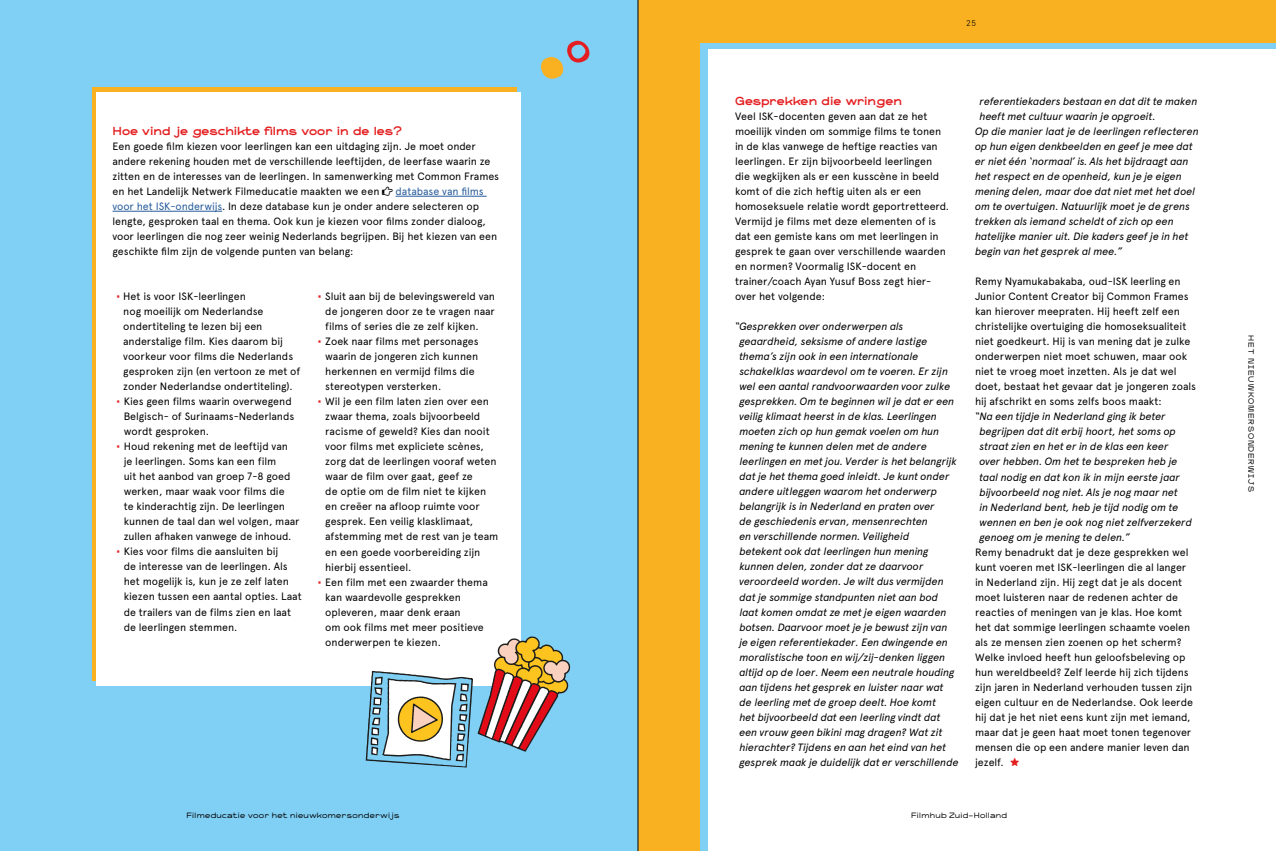
<style>
.page{position:relative;width:1276px;height:851px;background:#fff}
.page>*{position:absolute;margin:0;border:0;box-sizing:border-box;transform-origin:0 0}
.t1{font:10.62px/15px "Apercu";letter-spacing:-.005em;color:#000}
.t2{font:italic 10.62px/15px "Apercu";letter-spacing:-.01em;color:#000}
.t3{font:700 10.62px "Sandro Grottesco";color:#e41e20}
.t4{font:300 8.38px "Apercu";color:#000}
.t5{font:7px "Sandro Grottesco";letter-spacing:.05em;color:#000}
.t6{font:7px "Sandro Grottesco";letter-spacing:.145em;color:#000}
.s1{color:#265b9b}
.s2{font-family:"Zeitung Micro Pro";color:#e41e20}
.s3{font-family:"Zeitung Micro Pro";font-weight:900;color:#e41e20}
</style>
<div class="page">
<div style="left:0;top:0;width:1276px;height:850px;background:#80cff5"></div>
<div style="left:638px;top:0;width:638px;height:850px;background:#f9b122"></div>
<div style="left:700px;top:43px;width:576px;height:807px;background:#80cff5"></div>
<div style="left:709px;top:50px;width:567px;height:800px;background:#fff"></div>
<div style="left:96px;top:92px;width:425px;height:593px;background:#fff"></div>
<hr style="left:395px;top:196px;width:91px;height:1px;background:#265b9b">
<hr style="left:112px;top:211px;width:110px;height:1px;background:#265b9b">
<svg style="left:541px;top:41px;width:48px;height:38px"></svg>
<svg style="left:366px;top:636px;width:204px;height:131px"></svg>
<hr style="left:637px;top:0;width:1px;height:850px;background:#000">
<p class="t3" style="left:112px;top:124px;width:291px">Hoe vind je geschikte films voor in de les?</p>
<p class="t1" style="left:112px;top:139px;width:388px">Een goede film kiezen voor leerlingen kan een uitdaging zijn. Je moet onder andere rekening houden met de verschillende leeftijden, de leerfase waarin ze zitten en de interesses van de leerlingen. In samenwerking met Common Frames en het Landelijk Netwerk Filmeducatie maakten we een</p>
<p class="t1" style="left:112px;top:184px;width:386px;text-indent:283px"><span class="s1">database van films voor het ISK-onderwijs</span>. In deze database kun je onder andere selecteren op lengte, gesproken taal en thema. Ook kun je kiezen voor films zonder dialoog, voor leerlingen die nog zeer weinig Nederlands begrijpen. Bij het kiezen van een geschikte film zijn de volgende punten van belang:</p>
<p class="t1" style="left:123px;top:289px;width:179px;text-indent:-7px"><span class="s2">•</span> Het is voor ISK-leerlingen<br>nog moeilijk om Nederlandse ondertiteling te lezen bij een anderstalige film. Kies daarom bij voorkeur voor films die Nederlands gesproken zijn (en vertoon ze met of zonder Nederlandse ondertiteling).</p>
<p class="t1" style="left:124px;top:394px;width:172px;text-indent:-8px"><span class="s2">•</span> Kies geen films waarin overwegend<br>Belgisch- of Surinaams-Nederlands wordt gesproken.</p>
<p class="t1" style="left:124px;top:439px;width:177px;text-indent:-8px"><span class="s2">•</span> Houd rekening met de leeftijd van<br>je leerlingen. Soms kan een film<br>uit het aanbod van groep 7-8 goed werken, maar waak voor films die<br>te kinderachtig zijn. De leerlingen kunnen de taal dan wel volgen, maar zullen afhaken vanwege de inhoud.</p>
<p class="t1" style="left:124px;top:544px;width:180px;text-indent:-8px"><span class="s2">•</span> Kies voor films die aansluiten bij<br>de interesse van de leerlingen. Als het mogelijk is, kun je ze zelf laten kiezen tussen een aantal opties. Laat de trailers van de films zien en laat de leerlingen stemmen.</p>
<p class="t1" style="left:325px;top:289px;width:171px;text-align:justify;text-indent:-8px"><span class="s2">•</span> Sluit aan bij de belevingswereld van de jongeren door ze te vragen naar films of series die ze zelf kijken.</p>
<p class="t1" style="left:325px;top:334px;width:155px;text-indent:-8px"><span class="s2">•</span> Zoek naar films met personages waarin de jongeren zich kunnen herkennen en vermijd films die stereotypen versterken.</p>
<p class="t1" style="left:325px;top:394px;width:175px;text-indent:-8px"><span class="s2">•</span> Wil je een film laten zien over een zwaar thema, zoals bijvoorbeeld racisme of geweld? Kies dan nooit voor films met expliciete scènes, zorg dat de leerlingen vooraf weten waar de film over gaat, geef ze<br>de optie om de film niet te kijken en creëer na afloop ruimte voor gesprek. Een veilig klasklimaat, afstemming met de rest van je team en een goede voorbereiding zijn hierbij essentieel.</p>
<p class="t1" style="left:325px;top:574px;width:164px;text-indent:-8px"><span class="s2">•</span> Een film met een zwaarder thema kan waardevolle gesprekken opleveren, maar denk eraan<br>om ook films met meer positieve onderwerpen te kiezen.</p>
<p class="t4" style="left:966px;top:18px;width:12px">25</p>
<p class="t3" style="left:735px;top:94px;width:168px">Gesprekken die wringen</p>
<p class="t1" style="left:735px;top:109px;width:216px">Veel ISK-docenten geven aan dat ze het moeilijk vinden om sommige films te tonen in de klas vanwege de heftige reacties van leerlingen. Er zijn bijvoorbeeld leerlingen die wegkijken als er een kusscène in beeld komt of die zich heftig uiten als er een homoseksuele relatie wordt geportretteerd.<br>Vermijd je films met deze elementen of is dat een gemiste kans om met leerlingen in gesprek te gaan over verschillende waarden en normen? Voormalig ISK-docent en trainer/coach Ayan Yusuf Boss zegt hier&shy;over het volgende:</p>
<p class="t2" style="left:739px;top:318px;width:221px;text-indent:-4px">“Gesprekken over onderwerpen als geaardheid, seksisme of andere lastige thema’s zijn ook in een internationale schakelklas waardevol om te voeren. Er zijn wel een aantal randvoorwaarden voor zulke gesprekken. Om te beginnen wil je dat er een veilig klimaat heerst in de klas. Leerlingen moeten zich op hun gemak voelen om hun mening te kunnen delen met de andere leerlingen en met jou. Verder is het belangrijk dat je het thema goed inleidt. Je kunt onder andere uitleggen waarom het onderwerp belangrijk is in Nederland en praten over<br>de geschiedenis ervan, mensenrechten<br>en verschillende normen. Veiligheid<br>betekent ook dat leerlingen hun mening kunnen delen, zonder dat ze daarvoor veroordeeld worden. Je wilt dus vermijden dat je sommige standpunten niet aan bod laat komen omdat ze met je eigen waarden botsen. Daarvoor moet je je bewust zijn van je eigen referentiekader. Een dwingende en moralistische toon en wij/zij-denken liggen altijd op de loer. Neem een neutrale houding aan tijdens het gesprek en luister naar wat<br>de leerling met de groep deelt. Hoe komt<br>het bijvoorbeeld dat een leerling vindt dat een vrouw geen bikini mag dragen? Wat zit hierachter? Tijdens en aan het eind van het gesprek maak je duidelijk dat er verschillende</p>
<p class="t2" style="left:979px;top:93px;width:219px">referentiekaders bestaan en dat dit te maken</p>
<p class="t2" style="left:979px;top:108px;width:178px">heeft met cultuur waarin je opgroeit.</p>
<p class="t2" style="left:975px;top:123px;width:225px">Op die manier laat je de leerlingen reflecteren</p>
<p class="t2" style="left:975px;top:138px;width:219px">op hun eigen denkbeelden en geef je mee dat</p>
<p class="t2" style="left:975px;top:153px;width:215px">er niet één ‘normaal’ is. Als het bijdraagt aan</p>
<p class="t2" style="left:975px;top:168px;width:208px">het respect en de openheid, kun je je eigen</p>
<p class="t2" style="left:975px;top:183px;width:222px">mening delen, maar doe dat niet met het doel</p>
<p class="t2" style="left:975px;top:198px;width:216px">om te overtuigen. Natuurlijk moet je de grens</p>
<p class="t2" style="left:975px;top:213px;width:200px">trekken als iemand scheldt of zich op een</p>
<p class="t2" style="left:975px;top:228px;width:215px">hatelijke manier uit. Die kaders geef je in het</p>
<p class="t2" style="left:975px;top:243px;width:148px">begin van het gesprek al mee.”</p>
<p class="t1" style="left:975px;top:274px;width:222px">Remy Nyamukabakaba, oud-ISK leerling en Junior Content Creator bij Common Frames kan hierover meepraten. Hij heeft zelf een christelijke overtuiging die homoseksualiteit niet goedkeurt. Hij is van mening dat je zulke onderwerpen niet moet schuwen, maar ook niet te vroeg moet inzetten. Als je dat wel doet, bestaat het gevaar dat je jongeren zoals hij afschrikt en soms zelfs boos maakt:</p>
<p class="t2" style="left:979px;top:408px;width:214px;text-indent:-4px">“Na een tijdje in Nederland ging ik beter begrijpen dat dit erbij hoort, het soms op straat zien en het er in de klas een keer over hebben. Om het te bespreken heb je taal nodig en dat kon ik in mijn eerste jaar bijvoorbeeld nog niet. Als je nog maar net<br>in Nederland bent, heb je tijd nodig om te wennen en ben je ook nog niet zelfverzekerd genoeg om je mening te delen.”</p>
<p class="t1" style="left:975px;top:544px;width:219px">Remy benadrukt dat je deze gesprekken wel kunt voeren met ISK-leerlingen die al langer in Nederland zijn. Hij zegt dat je als docent moet luisteren naar de redenen achter de reacties of meningen van je klas. Hoe komt het dat sommige leerlingen schaamte voelen als ze mensen zien zoenen op het scherm?<br>Welke invloed heeft hun geloofsbeleving op hun wereldbeeld? Zelf leerde hij zich tijdens zijn jaren in Nederland verhouden tussen zijn eigen cultuur en de Nederlandse. Ook leerde hij dat je het niet eens kunt zijn met iemand, maar dat je geen haat moet tonen tegenover mensen die op een andere manier leven dan jezelf. <span class="s3">★</span></p>
<p class="t5" style="left:187px;top:810px;width:214px">Filmeducatie voor het nieuwkomersonderwijs</p>
<p class="t5" style="left:911px;top:810px;width:97px">Filmhub Zuid–Holland</p>
<p class="t6" style="left:1255px;top:335px;width:158px;rotate:90deg">HET NIEUWKOMERSONDERWIJS</p>
</div>
